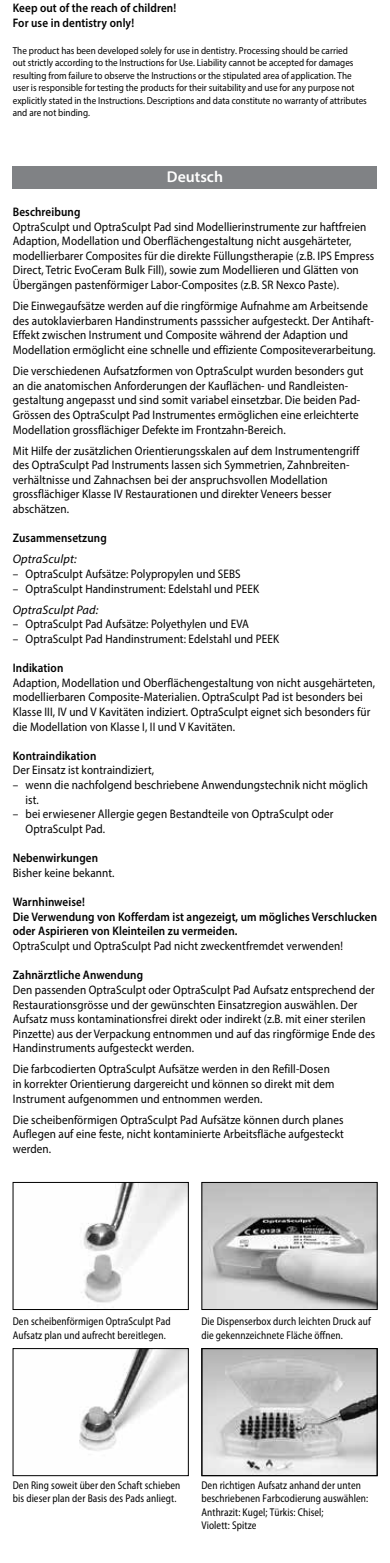
<style>
.page{position:relative;width:390px;height:1563px;background:#fff}
.page>*{position:absolute;margin:0;border:0;box-sizing:border-box;transform-origin:0 0}
.t1{font:600 15.75px "Myriad Pro";color:#fff}
.t2{font:12.38px/14.6px "Myriad Pro";letter-spacing:.01em;color:#000;scale:.9 1}
.t3{font:600 12.38px/14.6px "Myriad Pro";letter-spacing:.01em;color:#000;scale:.9 1}
.t4{font:italic 12.38px "Myriad Pro";letter-spacing:.01em;color:#000}
.t5{font:semi-condensed 11.25px/13.5px "Myriad Pro";letter-spacing:.01em;color:#000;scale:.9 1}
.t6{font:10.12px/12.4px "Myriad Pro";color:#000;scale:.9 1}
</style>
<div class="page">
<div style="left:13px;top:167px;width:363px;height:22px;background:#808285"></div>
<img style="left:81px;top:1184px;width:105px;height:119px">
<img style="left:203px;top:1184px;width:171px;height:123px">
<img style="left:79px;top:1350px;width:107px;height:101px">
<div style="left:13px;top:1348px;width:175px;height:128px;border:1px solid #000"></div>
<img style="left:203px;top:1350px;width:171px;height:124px">
<div style="left:201px;top:1348px;width:175px;height:128px;border:1px solid #000"></div>
<p class="t3" style="left:13px;top:1px;width:183px">Keep out of the reach of children!<br>For use in dentistry only!</p>
<p class="t6" style="left:13px;top:44px;width:394px">The product has been developed solely for use in dentistry. Processing should be carried<br>out strictly according to the Instructions for Use. Liability cannot be accepted for damages resulting from failure to observe the Instructions or the stipulated area of application. The user is responsible for testing the products for their suitability and use for any purpose not explicitly stated in the Instructions. Descriptions and data constitute no warranty of attributes and are not binding.</p>
<p class="t1" style="left:167px;top:166px;width:58px">Deutsch</p>
<p class="t3" style="left:13px;top:204px;width:77px">Beschreibung</p>
<p class="t2" style="left:13px;top:219px;width:402px">OptraSculpt und OptraSculpt Pad sind Modellierinstrumente zur haftfreien Adaption, Modellation und Oberflächengestaltung nicht ausgehärteter, modellierbarer Composites für die direkte Füllungstherapie (z.B. IPS Empress Direct, Tetric EvoCeram Bulk Fill), sowie zum Modellieren und Glätten von Übergängen pastenförmiger Labor-Composites (z.B. SR Nexco Paste).</p>
<p class="t2" style="left:13px;top:298px;width:404px">Die Einwegaufsätze werden auf die ringförmige Aufnahme am Arbeitsende des autoklavierbaren Handinstruments passsicher aufgesteckt. Der Antihaft-Effekt zwischen Instrument und Composite während der Adaption und Modellation ermöglicht eine schnelle und effiziente Compositeverarbeitung.</p>
<p class="t2" style="left:13px;top:363px;width:390px">Die verschiedenen Aufsatzformen von OptraSculpt wurden besonders gut an die anatomischen Anforderungen der Kauflächen- und Randleisten&shy;gestaltung angepasst und sind somit variabel einsetzbar. Die beiden Pad-Grössen des OptraSculpt Pad Instrumentes ermöglichen eine erleichterte Modellation grossflächiger Defekte im Frontzahn-Bereich.</p>
<p class="t2" style="left:13px;top:443px;width:386px">Mit Hilfe der zusätzlichen Orientierungsskalen auf dem Instrumentengriff des OptraSculpt Pad Instruments lassen sich Symmetrien, Zahnbreiten&shy;verhältnisse und Zahnachsen bei der anspruchsvollen Modellation grossflächiger Klasse IV Restaurationen und direkter Veneers besser abschätzen.</p>
<p class="t3" style="left:13px;top:530px;width:106px">Zusammensetzung</p>
<p class="t4" style="left:13px;top:551px;width:65px">OptraSculpt:</p>
<p class="t2" style="left:13px;top:566px;width:254px">– OptraSculpt Aufsätze: Polypropylen und SEBS</p>
<p class="t2" style="left:13px;top:581px;width:274px">– OptraSculpt Handinstrument: Edelstahl und PEEK</p>
<p class="t4" style="left:13px;top:602px;width:87px">OptraSculpt Pad:</p>
<p class="t2" style="left:13px;top:616px;width:263px">– OptraSculpt Pad Aufsätze: Polyethylen und EVA</p>
<p class="t2" style="left:13px;top:631px;width:297px">– OptraSculpt Pad Handinstrument: Edelstahl und PEEK</p>
<p class="t3" style="left:13px;top:660px;width:58px">Indikation</p>
<p class="t2" style="left:13px;top:675px;width:403px">Adaption, Modellation und Oberflächengestaltung von nicht ausgehärteten, modellierbaren Composite-Materialien. OptraSculpt Pad ist besonders bei Klasse III, IV und V Kavitäten indiziert. OptraSculpt eignet sich besonders für die Modellation von Klasse I, II und V Kavitäten.</p>
<p class="t3" style="left:13px;top:748px;width:94px">Kontraindikation</p>
<p class="t2" style="left:13px;top:763px;width:158px">Der Einsatz ist kontraindiziert,</p>
<p class="t2" style="left:26px;top:777px;width:381px;text-indent:-13px">– wenn die nachfolgend beschriebene Anwendungstechnik nicht möglich ist.</p>
<p class="t2" style="left:26px;top:807px;width:343px;text-indent:-13px">– bei erwiesener Allergie gegen Bestandteile von OptraSculpt oder<br>OptraSculpt Pad.</p>
<p class="t3" style="left:13px;top:850px;width:96px">Nebenwirkungen</p>
<p class="t2" style="left:13px;top:865px;width:114px">Bisher keine bekannt.</p>
<p class="t3" style="left:13px;top:894px;width:405px">Warnhinweise!<br>Die Verwendung von Kofferdam ist angezeigt, um mögliches Verschlucken oder Aspirieren von Kleinteilen zu vermeiden.</p>
<p class="t2" style="left:13px;top:938px;width:367px">OptraSculpt und OptraSculpt Pad nicht zweckentfremdet verwenden!</p>
<p class="t3" style="left:13px;top:967px;width:146px">Zahnärztliche Anwendung</p>
<p class="t2" style="left:13px;top:982px;width:403px">Den passenden OptraSculpt oder OptraSculpt Pad Aufsatz entsprechend der Restaurationsgrösse und der gewünschten Einsatzregion auswählen. Der Aufsatz muss kontaminationsfrei direkt oder indirekt (z.B. mit einer sterilen Pinzette) aus der Verpackung entnommen und auf das ringförmige Ende des Handinstruments aufgesteckt werden.</p>
<p class="t2" style="left:13px;top:1062px;width:358px">Die farbcodierten OptraSculpt Aufsätze werden in den Refill-Dosen in korrekter Orientierung dargereicht und können so direkt mit dem<br>Instrument aufgenommen und entnommen werden.</p>
<p class="t2" style="left:13px;top:1112px;width:368px;text-align:justify">Die scheibenförmigen OptraSculpt Pad Aufsätze können durch planes Auflegen auf eine feste, nicht kontaminierte Arbeitsfläche aufgesteckt werden.</p>
<p class="t5" style="left:13px;top:1315px;width:176px">Den scheibenförmigen OptraSculpt Pad<br>Aufsatz plan und aufrecht bereitlegen.</p>
<p class="t5" style="left:201px;top:1315px;width:189px">Die Dispenserbox durch leichten Druck auf die gekennzeichnete Fläche öffnen.</p>
<p class="t5" style="left:13px;top:1478px;width:187px">Den Ring soweit über den Schaft schieben bis dieser plan der Basis des Pads anliegt.</p>
<p class="t5" style="left:201px;top:1478px;width:187px">Den richtigen Aufsatz anhand der unten beschriebenen Farbcodierung auswählen:<br>Anthrazit: Kugel; Türkis: Chisel;<br>Violett: Spitze</p>
</div>
